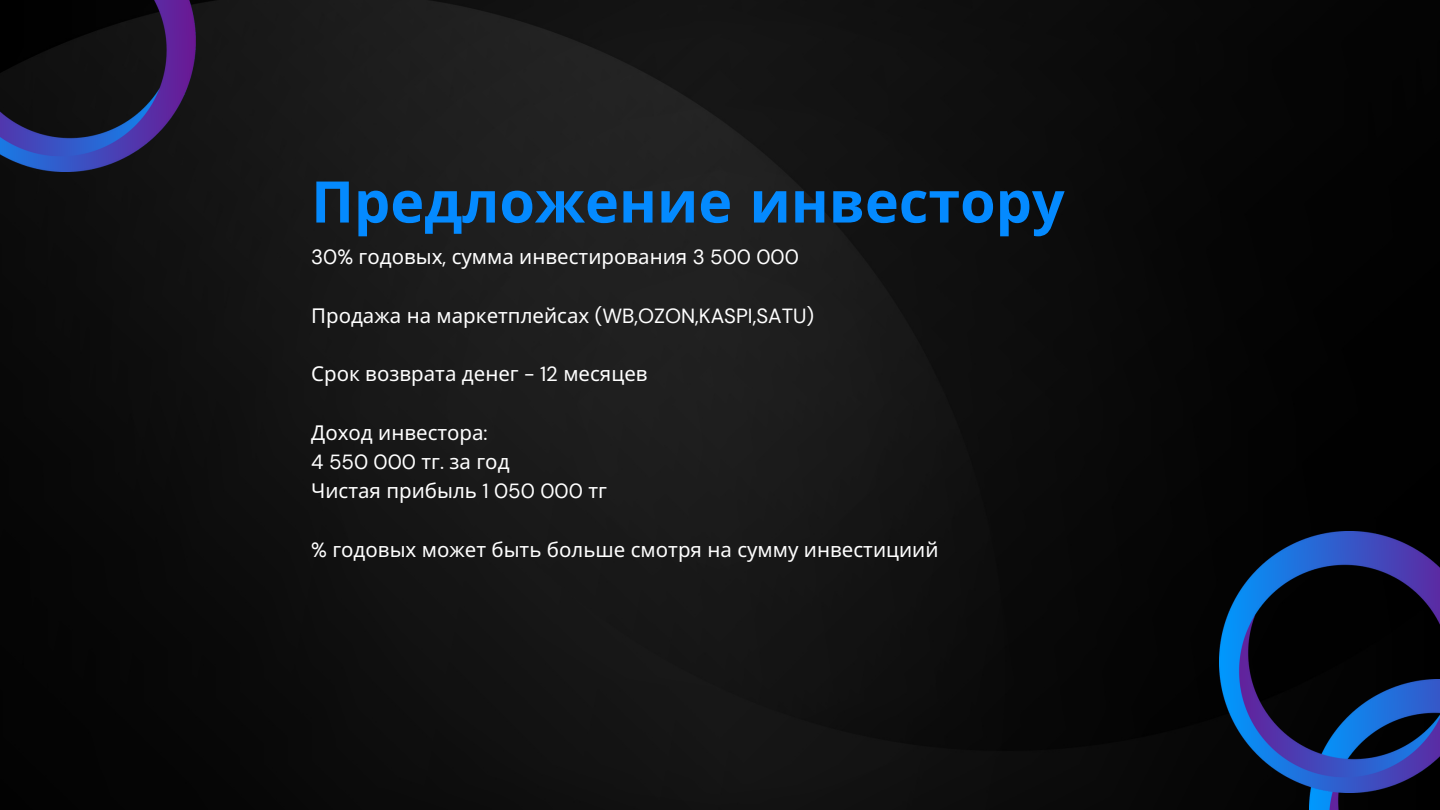
<style>
.page{position:relative;width:1440px;height:810px;background:#fff}
.page>*{position:absolute;margin:0;border:0;box-sizing:border-box;transform-origin:0 0}
.t1{font:700 57.4px "Noto Sans";color:#048aff}
.t2{font:20.5px "Noto Sans";color:#fff}
.t3{font:20.5px "DM Sans";color:#fff}
.s1{font-family:"DM Sans"}
.s2{font-family:"Noto Sans"}
</style>
<div class="page">
<img style="left:0;top:0;width:1440px;height:810px">
<img style="left:0;top:0;width:195px;height:171px">
<img style="left:1310px;top:792px;width:130px;height:18px">
<img style="left:1219px;top:532px;width:221px;height:260px">
<p class="t1" style="left:311px;top:161px;width:755px">Предложение инвестору</p>
<p class="t2" style="left:311px;top:242px;width:489px"><span class="s1">30%</span> годовых<span class="s1">,</span> сумма инвестирования <span class="s1">3 500 000</span></p>
<p class="t2" style="left:311px;top:301px;width:505px">Продажа на маркетплейсах <span class="s1">(WB,OZON,KASPI,SATU)</span></p>
<p class="t2" style="left:311px;top:359px;width:338px">Срок возврата денег <span class="s1">- 12</span> месяцев</p>
<p class="t2" style="left:311px;top:418px;width:178px">Доход инвестора<span class="s1">:</span></p>
<p class="t3" style="left:311px;top:449px;width:200px">4 550 000 <span class="s2">тг</span>. <span class="s2">за год</span></p>
<p class="t2" style="left:311px;top:476px;width:297px">Чистая прибыль <span class="s1">1 050 000</span> тг</p>
<p class="t2" style="left:311px;top:535px;width:629px"><span class="s1">%</span> годовых может быть больше смотря на сумму инвестициий</p>
</div>
